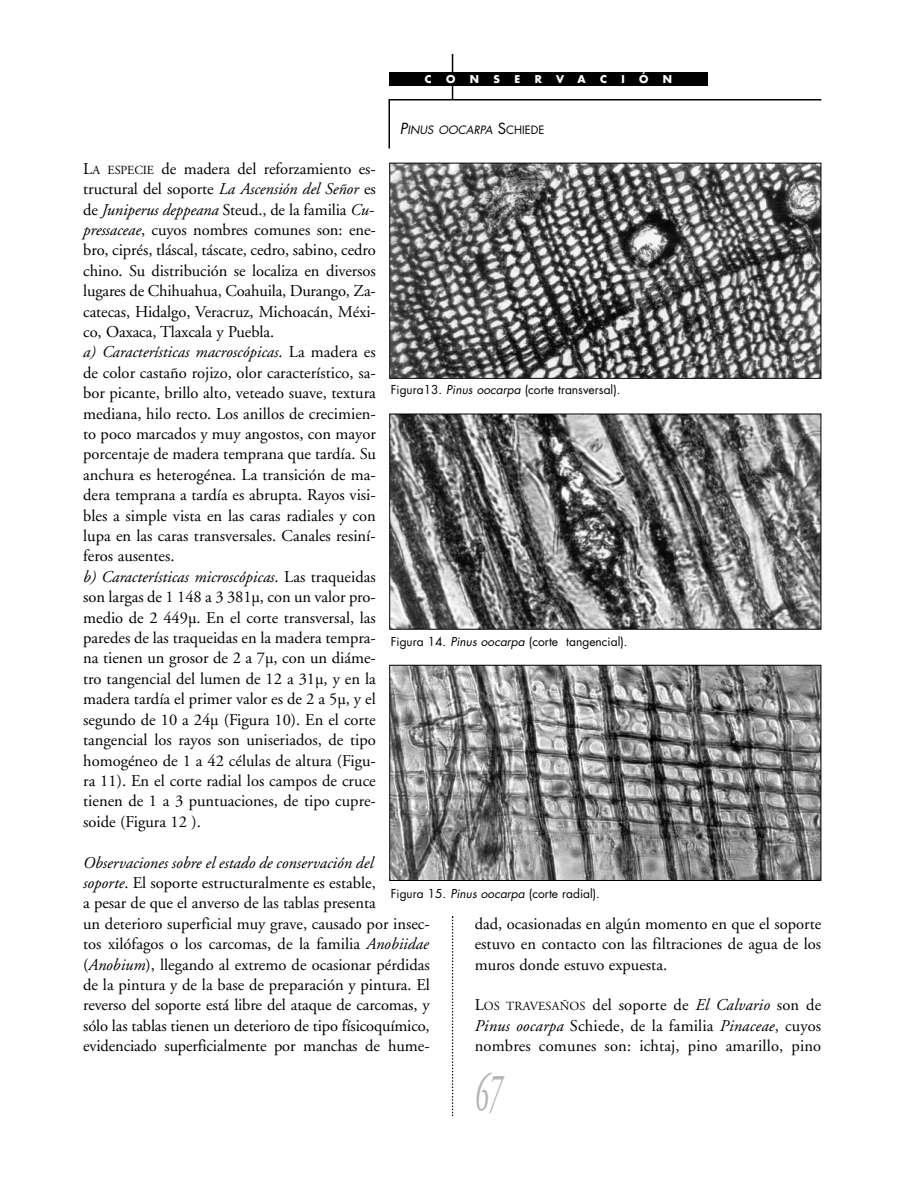
<style>
.page{position:relative;width:918px;height:1188px;background:#fff}
.page>*{position:absolute;margin:0;border:0;box-sizing:border-box;transform-origin:0 0}
.t1{font:italic 54px "Adobe Garamond";color:#b3b3b3;scale:.5 1}
.t2{font:16.5px/20.4px "Adobe Garamond";color:#000}
.t3{font:12px "Futura";color:#000}
.t4{font:italic 11.25px "Futura";color:#000}
.t5{font:700 10.5px "Futura";color:#fff}
.s1{font-size:15px}
.s2{font-style:normal;font-size:15px}
.s3{font-style:normal}
.s4{font-size:12.3px}
.s5{font-style:italic}
</style>
<div class="page">
<hr style="left:452px;top:54px;width:1px;height:45px;background:#000">
<svg style="left:452px;top:916px;width:1px;height:200px"></svg>
<div style="left:389px;top:72px;width:319px;height:14px;background:#000"></div>
<img style="left:391px;top:165px;width:428px;height:212px">
<div style="left:389px;top:163px;width:432px;height:216px;border:1px solid #000"></div>
<img style="left:391px;top:416px;width:428px;height:212px">
<div style="left:389px;top:414px;width:432px;height:216px;border:1px solid #000"></div>
<img style="left:391px;top:667px;width:428px;height:212px">
<div style="left:389px;top:665px;width:432px;height:216px;border:1px solid #000"></div>
<hr style="left:389px;top:99px;width:432px;height:1px;background:#000">
<hr style="left:388px;top:99px;width:2px;height:49px;background:#000">
<p class="t5" style="left:425px;top:74px;width:8px">C</p>
<p class="t5" style="left:446px;top:74px;width:11px">O</p>
<p class="t5" style="left:470px;top:74px;width:11px">N</p>
<p class="t5" style="left:494px;top:74px;width:8px">S</p>
<p class="t5" style="left:514px;top:74px;width:7px">E</p>
<p class="t5" style="left:535px;top:74px;width:9px">R</p>
<p class="t5" style="left:556px;top:74px;width:9px">V</p>
<p class="t5" style="left:577px;top:74px;width:10px">A</p>
<p class="t5" style="left:600px;top:74px;width:8px">C</p>
<p class="t5" style="left:621px;top:74px;width:5px">I</p>
<p class="t5" style="left:639px;top:74px;width:11px">Ó</p>
<p class="t5" style="left:663px;top:74px;width:11px">N</p>
<p class="t4" style="left:400px;top:124px;width:146px"><span class="s1">P</span>INUS OOCARPA <span class="s2">S</span><span class="s3">CHIEDE</span></p>
<p class="t2" style="left:83px;top:160px;width:294px">L<span class="s4">A ESPECIE</span> de madera del reforzamiento es&shy;tructural del soporte <span class="s5">La Ascensión del Señor</span> es de <span class="s5">Juniperus deppeana</span> Steud., de la familia <span class="s5">Cu&shy;pressaceae</span>, cuyos nombres comunes son: ene&shy;bro, ciprés, tláscal, táscate, cedro, sabino, cedro chino. Su distribución se localiza en diversos lugares de Chihuahua, Coahuila, Durango, Za&shy;catecas, Hidalgo, Veracruz, Michoacán, Méxi&shy;co, Oaxaca, Tlaxcala y Puebla.<br><span class="s5">a) Características macroscópicas</span>. La madera es de color castaño rojizo, olor característico, sa&shy;bor picante, brillo alto, veteado suave, textura mediana, hilo recto. Los anillos de crecimien&shy;to poco marcados y muy angostos, con mayor porcentaje de madera temprana que tardía. Su anchura es heterogénea. La transición de ma&shy;dera temprana a tardía es abrupta. Rayos visi&shy;bles a simple vista en las caras radiales y con lupa en las caras transversales. Canales resiní&shy;feros ausentes.<br><span class="s5">b) Características microscópicas</span>. Las traqueidas son largas de 1 148 a 3 381µ, con un valor pro&shy;medio de 2 449µ. En el corte transversal, las paredes de las traqueidas en la madera tempra&shy;na tienen un grosor de 2 a 7µ, con un diáme&shy;tro tangencial del lumen de 12 a 31µ, y en la madera tardía el primer valor es de 2 a 5µ, y el segundo de 10 a 24µ (Figura 10). En el corte tangencial los rayos son uniseriados, de tipo homogéneo de 1 a 42 células de altura (Figu&shy;ra 11). En el corte radial los campos de cruce tienen de 1 a 3 puntuaciones, de tipo cupre&shy;soide (Figura 12 ).</p>
<p class="t2" style="left:83px;top:854px;width:348px"><span class="s5">Observaciones sobre el estado de conservación del<br>soporte</span>. El soporte estructuralmente es estable,<br>a pesar de que el anverso de las tablas presenta<br>un deterioro superficial muy grave, causado por insec&shy;tos xilófagos o los carcomas, de la familia <span class="s5">Anobiidae </span>(<span class="s5">Anobium</span>), llegando al extremo de ocasionar pérdidas de la pintura y de la base de preparación y pintura. El reverso del soporte está libre del ataque de carcomas, y sólo las tablas tienen un deterioro de tipo físicoquímico, evidenciado superficialmente por manchas de hume-</p>
<p class="t3" style="left:391px;top:384px;width:231px">Figura13. <span class="s5">Pinus oocarpa</span> (corte transversal).</p>
<p class="t3" style="left:391px;top:636px;width:238px">Figura 14. <span class="s5">Pinus oocarpa</span> (corte tangencial).</p>
<p class="t3" style="left:391px;top:888px;width:211px">Figura 15. <span class="s5">Pinus oocarpa</span> (corte radial).</p>
<p class="t2" style="left:475px;top:915px;width:348px;text-align:justify">dad, ocasionadas en algún momento en que el soporte estuvo en contacto con las filtraciones de agua de los muros donde estuvo expuesta.</p>
<p class="t2" style="left:475px;top:996px;width:348px;text-align:justify">L<span class="s4">OS TRAVESAÑOS</span> del soporte de <span class="s5">El Calvario</span> son de <span class="s5">Pinus oocarpa</span> Schiede, de la familia <span class="s5">Pinaceae</span>, cuyos nombres comunes son: ichtaj, pino amarillo, pino</p>
<h1 class="t1" style="left:475px;top:1071px;width:55px">67</h1>
</div>
